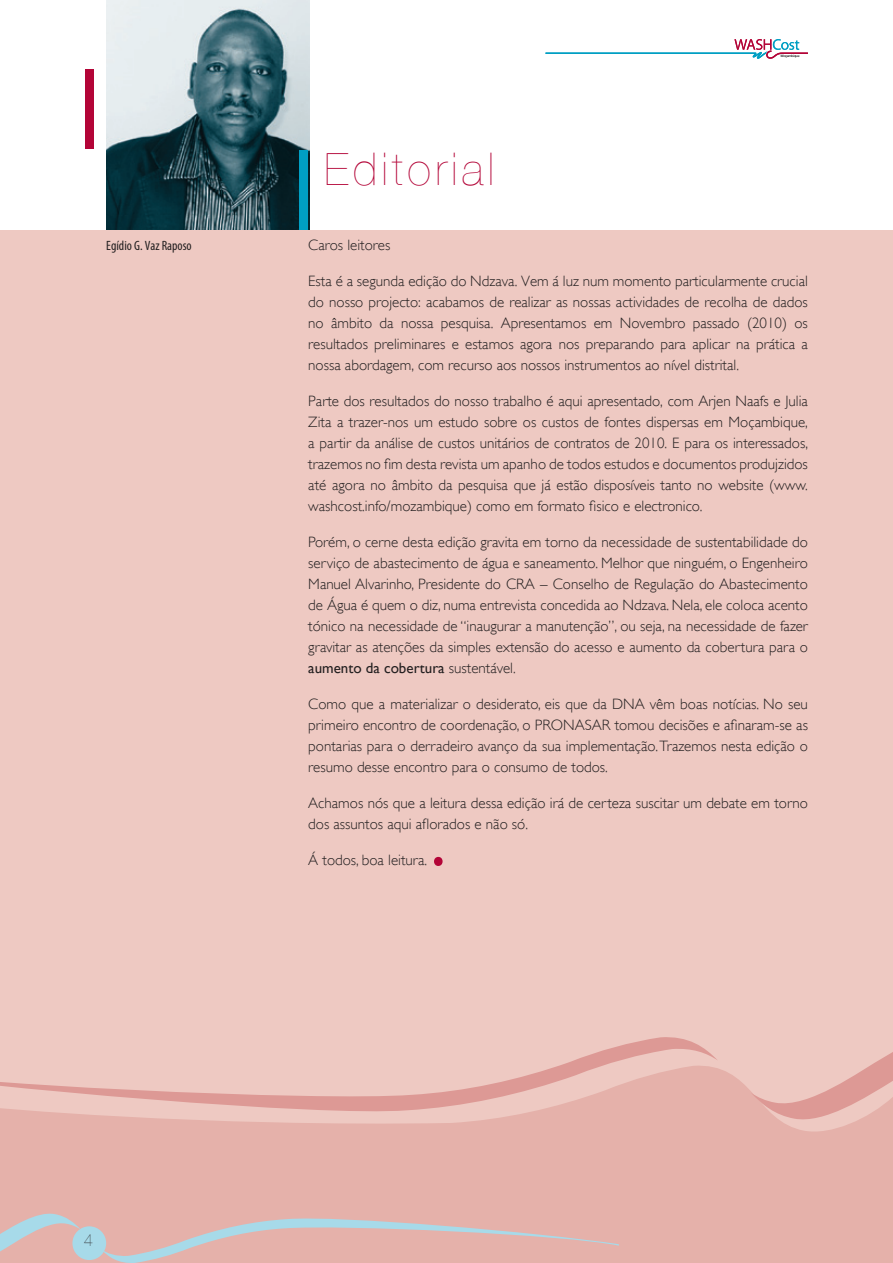
<style>
.page{position:relative;width:893px;height:1263px;background:#fff}
.page>*{position:absolute;margin:0;border:0;box-sizing:border-box;transform-origin:0 0}
.t1{font:72px "Myriad Pro";color:#b30437}
.t2{font:200 45px "Helvetica Neue";letter-spacing:.1em;color:#b30437}
.t3{font:200 16.8px "Helvetica Neue";color:#231f20}
.t4{font:300 15px/21px "Gill Sans";color:#231f20;text-align:justify}
.t5{font:condensed 13.5px "Myriad Pro";color:#231f20}
.t6{font:300 3.3px "Helvetica Neue";color:#231f20}
.s1{font-weight:400}
</style>
<div class="page">
<div style="left:129px;top:170px;width:8px;height:79px;background:#032c36"></div>
<svg style="left:545px;top:39px;width:263px;height:20px"></svg>
<div style="left:85px;top:69px;width:9px;height:80px;background:#b30437"></div>
<div style="left:0;top:230px;width:893px;height:1033px;background:#eec9c2"></div>
<div style="left:0;top:1124px;width:893px;height:139px;background:#e5b1aa"></div>
<svg style="left:0;top:1037px;width:893px;height:87px"></svg>
<img style="left:106px;top:0;width:203px;height:229px">
<div style="left:299px;top:151px;width:9px;height:79px;background:#009fc3"></div>
<svg style="left:0;top:1211px;width:619px;height:52px;background:#dcb6b2"></svg>
<div style="left:72px;top:1226px;width:34px;height:34px;background:#a7dae9;border-radius:50%"></div>
<p class="t5" style="left:106px;top:237px;width:87px">Egídio G. Vaz Raposo</p>
<p class="t2" style="left:324px;top:143px;width:171px">Editorial</p>
<p class="t6" style="left:781px;top:54px;width:20px">Moçambique</p>
<p class="t4" style="left:308px;top:235px;width:84px">Caros leitores</p>
<p class="t4" style="left:308px;top:271px;width:501px">Esta é a segunda edição do Ndzava. Vem á luz num momento particularmente crucial do nosso projecto: acabamos de realizar as nossas actividades de recolha de dados no âmbito da nossa pesquisa. Apresentamos em Novembro passado (2010) os resultados preliminares e estamos agora nos preparando para aplicar na prática a nossa abordagem, com recurso aos nossos instrumentos ao nível distrital.</p>
<p class="t4" style="left:308px;top:391px;width:501px">Parte dos resultados do nosso trabalho é aqui apresentado, com Arjen Naafs e Julia Zita a trazer-nos um estudo sobre os custos de fontes dispersas em Moçambique, a partir da análise de custos unitários de contratos de 2010. E para os interessados, trazemos no fim desta revista um apanho de todos estudos e documentos produjzidos até agora no âmbito da pesquisa que já estão disposíveis tanto no website (www. washcost.info/mozambique) como em formato fisico e electronico.</p>
<p class="t4" style="left:308px;top:532px;width:501px">Porém, o cerne desta edição gravita em torno da necessidade de sustentabilidade do serviço de abastecimento de água e saneamento. Melhor que ninguém, o Engenheiro Manuel Alvarinho, Presidente do CRA – Conselho de Regulação do Abastecimento de Água é quem o diz, numa entrevista concedida ao Ndzava. Nela, ele coloca acento tónico na necessidade de “inaugurar a manutenção”, ou seja, na necessidade de fazer gravitar as atenções da simples extensão do acesso e aumento da cobertura para o <span class="s1">aumento da cobertura</span> sustentável.</p>
<p class="t4" style="left:308px;top:694px;width:501px">Como que a materializar o desiderato, eis que da DNA vêm boas notícias. No seu primeiro encontro de coordenação, o PRONASAR tomou decisões e afinaram-se as pontarias para o derradeiro avanço da sua implementação. Trazemos nesta edição o resumo desse encontro para o consumo de todos.</p>
<p class="t4" style="left:308px;top:793px;width:501px">Achamos nós que a leitura dessa edição irá de certeza suscitar um debate em torno dos assuntos aqui aflorados e não só.</p>
<p class="t4" style="left:308px;top:850px;width:121px">Á todos, boa leitura.</p>
<p class="t1" style="left:430px;top:797px;width:16px">.</p>
<p class="t3" style="left:84px;top:1231px;width:11px">4</p>
</div>
